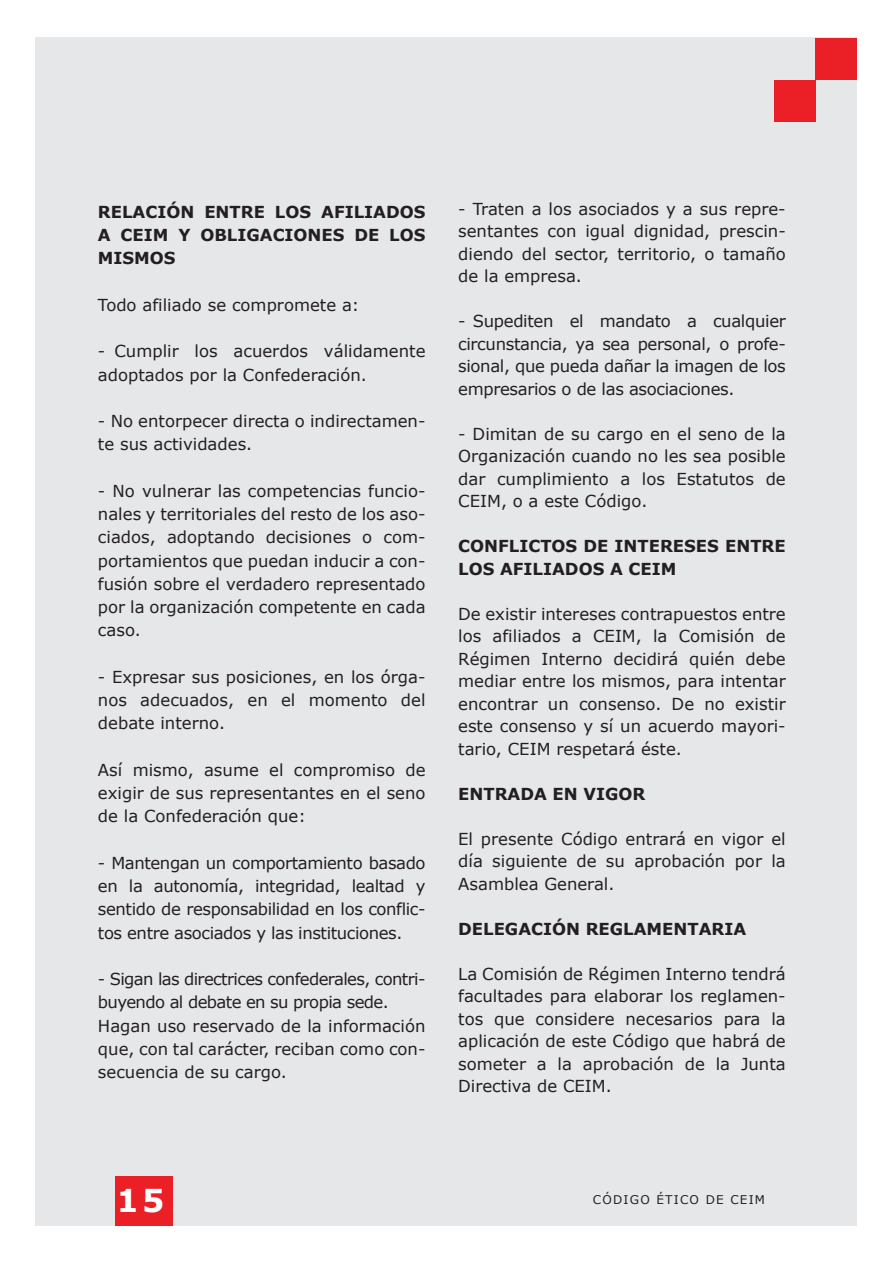
<style>
.page{position:relative;width:893px;height:1263px;background:#fff}
.page>*{position:absolute;margin:0;border:0;box-sizing:border-box;transform-origin:0 0}
.t1{font:700 31.5px "Verdana";color:#fff}
.t2{font:16.5px/22.5px "Verdana";color:#231f20;text-align:justify}
.t3{font:700 16.5px/23.2px "Verdana";color:#231f20;text-align:justify}
.t4{font:12px "Verdana";letter-spacing:.1em;color:#231f20}
</style>
<div class="page">
<div style="left:36px;top:37px;width:821px;height:1188px;background:#e6e7e9"></div>
<div style="left:115px;top:1176px;width:57px;height:50px;background:#eb2027"></div>
<div style="left:816px;top:38px;width:41px;height:41px;background:#eb2027"></div>
<div style="left:774px;top:80px;width:41px;height:41px;background:#eb2027"></div>
<p class="t3" style="left:98px;top:200px;width:329px">RELACIÓN ENTRE LOS AFILIADOS A CEIM Y OBLIGACIONES DE LOS MISMOS</p>
<p class="t2" style="left:98px;top:294px;width:263px">Todo afiliado se compromete a:</p>
<p class="t2" style="left:98px;top:340px;width:329px;line-height:23.2px">- Cumplir los acuerdos válidamente adoptados por la Confederación.</p>
<p class="t2" style="left:98px;top:410px;width:329px;line-height:23.2px">- No entorpecer directa o indirectamen&shy;te sus actividades.</p>
<p class="t2" style="left:98px;top:479px;width:329px;line-height:23.2px">- No vulnerar las competencias funcio&shy;nales y territoriales del resto de los aso&shy;ciados, adoptando decisiones o com&shy;portamientos que puedan inducir a con&shy;fusión sobre el verdadero representado por la organización competente en cada caso.</p>
<p class="t2" style="left:98px;top:665px;width:329px;line-height:23.2px">- Expresar sus posiciones, en los órga&shy;nos adecuados, en el momento del debate interno.</p>
<p class="t2" style="left:98px;top:758px;width:329px;line-height:23.2px">Así mismo, asume el compromiso de exigir de sus representantes en el seno de la Confederación que:</p>
<p class="t2" style="left:98px;top:851px;width:329px;line-height:23.2px">- Mantengan un comportamiento basado en la autonomía, integridad, lealtad y sentido de responsabilidad en los conflic&shy;tos entre asociados y las instituciones.</p>
<p class="t2" style="left:98px;top:968px;width:329px;line-height:23.2px;text-align:left">- Sigan las directrices confederales, contri&shy;buyendo al debate en su propia sede.<br>Hagan uso reservado de la información que, con tal carácter, reciban como con&shy;secuencia de su cargo.</p>
<p class="t2" style="left:458px;top:198px;width:329px">- Traten a los asociados y a sus repre&shy;sentantes con igual dignidad, prescin&shy;diendo del sector, territorio, o tamaño de la empresa.</p>
<p class="t2" style="left:458px;top:310px;width:329px">- Supediten el mandato a cualquier circunstancia, ya sea personal, o profe&shy;sional, que pueda dañar la imagen de los empresarios o de las asociaciones.</p>
<p class="t2" style="left:458px;top:423px;width:329px">- Dimitan de su cargo en el seno de la Organización cuando no les sea posible dar cumplimiento a los Estatutos de CEIM, o a este Código.</p>
<p class="t3" style="left:458px;top:535px;width:329px;line-height:22.5px">CONFLICTOS DE INTERESES ENTRE<br>LOS AFILIADOS A CEIM</p>
<p class="t2" style="left:458px;top:603px;width:329px">De existir intereses contrapuestos entre los afiliados a CEIM, la Comisión de Régimen Interno decidirá quién debe mediar entre los mismos, para intentar encontrar un consenso. De no existir este consenso y sí un acuerdo mayori&shy;tario, CEIM respetará éste.</p>
<p class="t3" style="left:458px;top:782px;width:189px">ENTRADA EN VIGOR</p>
<p class="t2" style="left:458px;top:828px;width:329px">El presente Código entrará en vigor el día siguiente de su aprobación por la Asamblea General.</p>
<p class="t3" style="left:458px;top:917px;width:290px">DELEGACIÓN REGLAMENTARIA</p>
<p class="t2" style="left:458px;top:963px;width:329px">La Comisión de Régimen Interno tendrá facultades para elaborar los reglamen&shy;tos que considere necesarios para la aplicación de este Código que habrá de someter a la aprobación de la Junta Directiva de CEIM.</p>
<h1 class="t1" style="left:117px;top:1180px;width:49px">15</h1>
<p class="t4" style="left:593px;top:1192px;width:174px">CÓDIGO ÉTICO DE CEIM</p>
</div>
